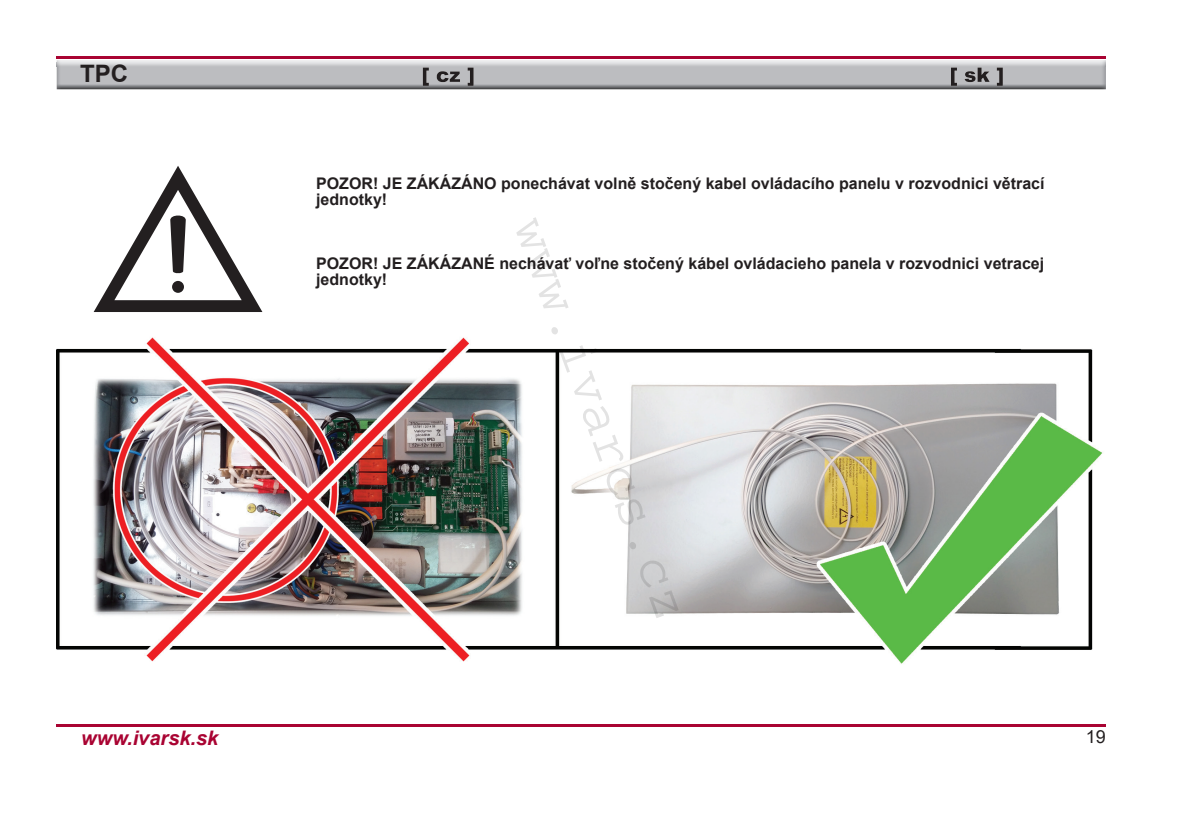
<style>
.page{position:relative;width:1191px;height:840px;background:#fff}
.page>*{position:absolute;margin:0;border:0;box-sizing:border-box;transform-origin:0 0}
.t1{font:54.4px "Courier";color:rgb(0 0 0/.11)}
.t2{font:700 24px "Arial";color:#231f20}
.t3{font:italic 700 20px "Arial";color:#a90332}
.t4{font:18px "Arial";color:#231f20}
.t5{font:700 16px/16px "Arial";color:#231f20}
</style>
<div class="page">
<hr style="left:57px;top:57px;width:1049px;height:2px;background:#a90332">
<hr style="left:57px;top:724px;width:1049px;height:2px;background:#a90332">
<img style="left:57px;top:60px;width:1049px;height:29px">
<img style="left:467px;top:67px;width:6px;height:19px">
<img style="left:423px;top:67px;width:6px;height:19px">
<svg style="left:437px;top:71px;width:23px;height:11px"></svg>
<img style="left:996px;top:67px;width:6px;height:19px">
<img style="left:977px;top:67px;width:12px;height:15px">
<img style="left:951px;top:67px;width:6px;height:19px">
<svg style="left:964px;top:71px;width:11px;height:11px"></svg>
<img style="left:57px;top:337px;width:1046px;height:327px">
<svg style="left:94px;top:166px;width:168px;height:146px"></svg>
<div style="left:172px;top:281px;width:12px;height:12px;background:#231f20;border-radius:50%"></div>
<h2 class="t2" style="left:80px;top:57px;width:49px">TPC</h2>
<p class="t5" style="left:316px;top:175px;width:730px">POZOR! JE ZÁKÁZÁNO ponechávat volně stočený kabel ovládacího panelu v rozvodnici větrací jednotky!</p>
<h1 class="t1" style="left:557px;top:208px;width:426px;rotate:70deg">www.ivarcs.cz</h1>
<p class="t5" style="left:316px;top:255px;width:729px">POZOR! JE ZÁKÁZANÉ nechávať voľne stočený kábel ovládacieho panela v rozvodnici vetracej jednotky!</p>
<p class="t3" style="left:81px;top:723px;width:139px">www.ivarsk.sk</p>
<p class="t4" style="left:1085px;top:724px;width:22px">19</p>
</div>
